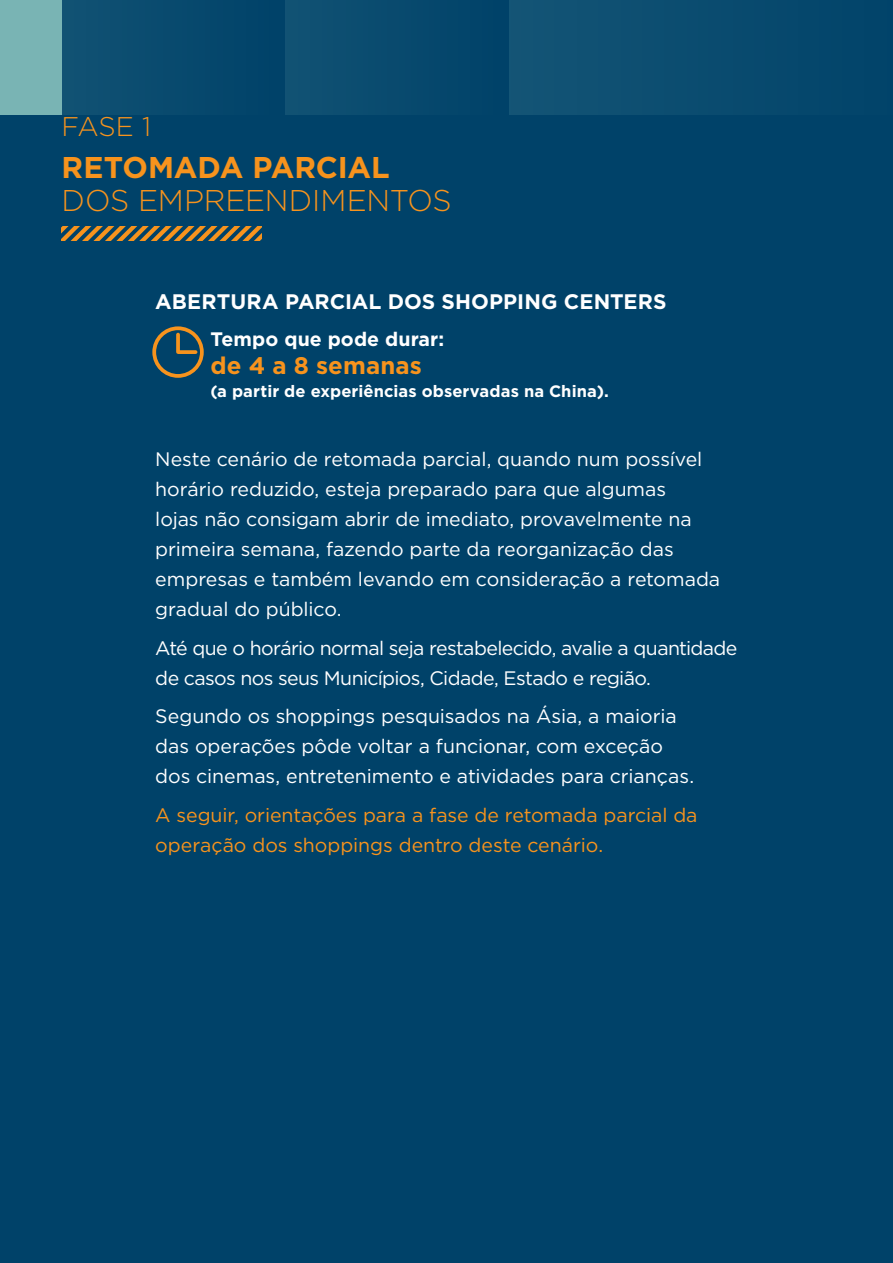
<style>
.page{position:relative;width:893px;height:1263px;background:#004269}
.page>*{position:absolute;margin:0;border:0;box-sizing:border-box;transform-origin:0 0}
.t1{font:300 30px/33px "Gotham HTF";letter-spacing:-.01em;color:#f7931d}
.t2{font:300 27px "Gotham HTF";color:#f7931d}
.t3{font:700 24px "Gotham HTF";letter-spacing:.005em;color:#f7931d}
.t4{font:700 21px "Gotham HTF";color:#fff}
.t5{font:19.5px/30px "Gotham HTF";letter-spacing:-.005em;color:#fff}
.t6{font:19.5px/30px "Gotham HTF";letter-spacing:-.035em;color:#fff}
.t7{font:19.5px/30px "Gotham HTF";color:#f7931d}
.t8{font:700 19.5px "Gotham HTF";letter-spacing:.005em;color:#fff}
.t9{font:700 16.5px "Gotham HTF";letter-spacing:.005em;color:#fff}
.s1{font-weight:700}
</style>
<div class="page">
<div style="left:0;top:0;width:62px;height:114px;background:#79b4b4"></div>
<div style="left:62px;top:0;width:223px;height:114px;background:#094a6e"></div>
<div style="left:285px;top:0;width:224px;height:114px;background:#094a6e"></div>
<div style="left:509px;top:0;width:384px;height:114px;background:#0a4c6f"></div>
<div style="left:152px;top:326px;width:52px;height:52px;border:4px solid #f7931d;border-radius:50%"></div>
<svg style="left:176px;top:331px;width:23px;height:23px"></svg>
<svg style="left:62px;top:227px;width:199px;height:13px"></svg>
<p class="t2" style="left:62px;top:112px;width:91px">FASE 1</p>
<p class="t1" style="left:62px;top:151px;width:392px"><span class="s1">RETOMADA PARCIAL<br></span>DOS EMPREENDIMENTOS</p>
<p class="t4" style="left:155px;top:289px;width:513px">ABERTURA PARCIAL DOS SHOPPING CENTERS</p>
<p class="t8" style="left:211px;top:327px;width:235px">Tempo que pode durar:</p>
<p class="t3" style="left:211px;top:352px;width:213px">de 4 a 8 semanas</p>
<p class="t9" style="left:211px;top:381px;width:400px">(a partir de experiências observadas na China).</p>
<p class="t5" style="left:155px;top:444px;width:566px">Neste cenário de retomada parcial, quando num possível horário reduzido, esteja preparado para que algumas<br>lojas não consigam abrir de imediato, provavelmente na primeira semana, fazendo parte da reorganização das empresas e também levando em consideração a retomada gradual do público.</p>
<p class="t6" style="left:155px;top:632px;width:584px">Até que o horário normal seja restabelecido, avalie a quantidade de casos nos seus Municípios, Cidade, Estado e região.</p>
<p class="t5" style="left:155px;top:701px;width:540px">Segundo os shoppings pesquisados na Ásia, a maioria das operações pôde voltar a funcionar, com exceção dos cinemas, entretenimento e atividades para crianças.</p>
<p class="t7" style="left:155px;top:799px;width:544px">A seguir, orientações para a fase de retomada parcial da operação dos shoppings dentro deste cenário.</p>
</div>
